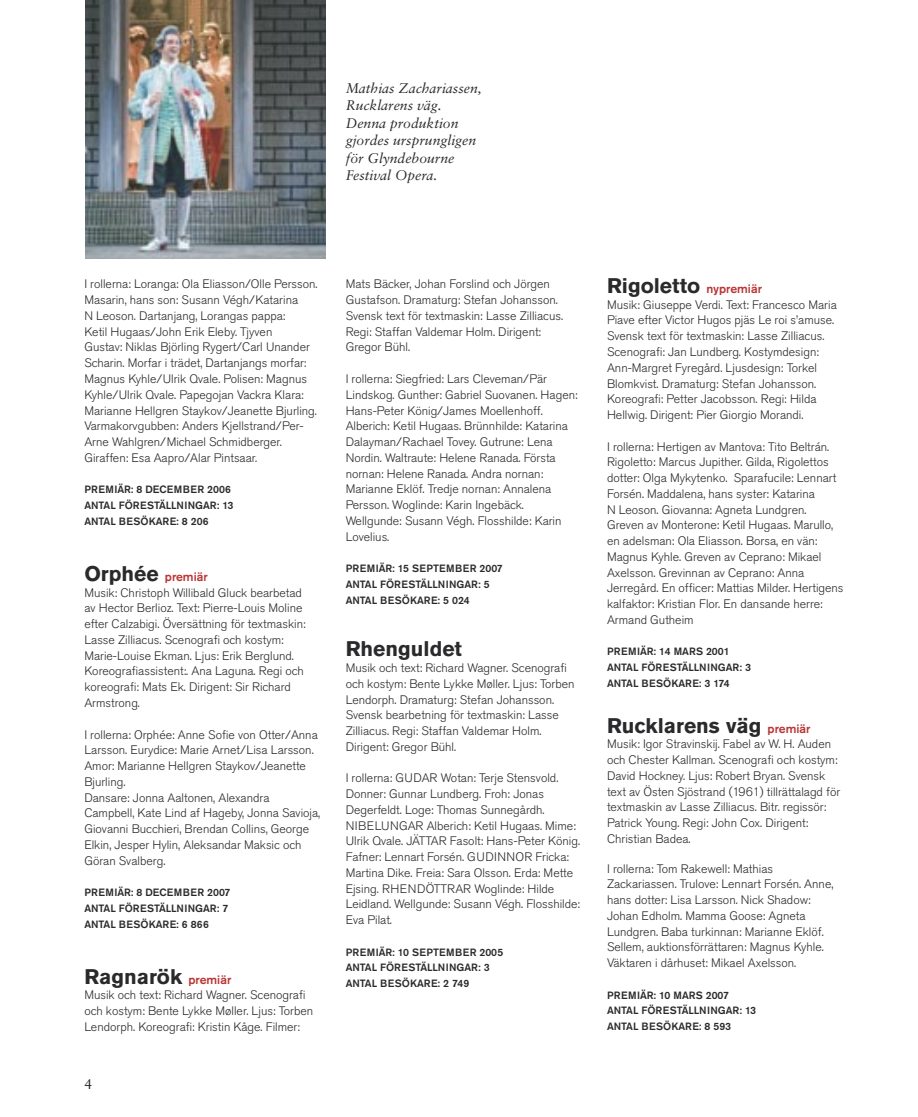
<style>
.page{position:relative;width:918px;height:1117px;background:#fff}
.page>*{position:absolute;margin:0;border:0;box-sizing:border-box;transform-origin:0 0}
.t1{font:700 21px "Akzidenz Grotesk Std";color:#2a2a2c}
.t2{font:italic 14px/17.5px "Sabon LT Std";color:#2a2a2c}
.t3{font:14px "Sabon LT Std";color:#2a2a2c}
.t4{font:300 12.25px/15.8px "Akzidenz Grotesk Std";color:#2a2a2c}
.t5{font:500 10.5px/15.8px "Akzidenz Grotesk Std";color:#2a2a2c}
.s1{font-weight:700;font-size:21px}
.s2{font-weight:500;color:#b83533}
.s3{font-weight:500;font-size:12.25px;color:#b83533}
</style>
<div class="page">
<img style="left:85px;top:0;width:241px;height:258px">
<p class="t2" style="left:346px;top:79px;width:137px">Mathias Zachariassen,<br>Rucklarens väg.<br>Denna produktion gjordes ursprungligen för Glyndebourne<br>Festival Opera.</p>
<p class="t4" style="left:84px;top:276px;width:235px">I rollerna: Loranga: Ola Eliasson/Olle Persson.<br>Masarin, hans son: Susann Végh/Katarina<br>N Leoson. Dartanjang, Lorangas pappa:<br>Ketil Hugaas/John Erik Eleby. Tjyven<br>Gustav: Niklas Björling Rygert/Carl Unander Scharin. Morfar i trädet, Dartanjangs morfar:<br>Magnus Kyhle/Ulrik Qvale. Polisen: Magnus Kyhle/Ulrik Qvale. Papegojan Vackra Klara:<br>Marianne Hellgren Staykov/Jeanette Bjurling.<br>Varmakorvgubben: Anders Kjellstrand/Per-Arne Wahlgren/Michael Schmidberger.<br>Giraffen: Esa Aapro/Alar Pintsaar.</p>
<p class="t5" style="left:84px;top:481px;width:151px">PREMIÄR: 8 DECEMBER 2006<br>ANTAL FÖRESTÄLLNINGAR: 13<br>ANTAL BESÖKARE: 8 206</p>
<p class="t4" style="left:84px;top:569px;width:223px"><span class="s1">Orphée</span> <span class="s2">premiär<br></span>Musik: Christoph Willibald Gluck bearbetad av Hector Berlioz. Text: Pierre-Louis Moline efter Calzabigi. Översättning för textmaskin:<br>Lasse Zilliacus. Scenografi och kostym:<br>Marie-Louise Ekman. Ljus: Erik Berglund.<br>Koreografiassistent:. Ana Laguna. Regi och koreografi: Mats Ek. Dirigent: Sir Richard Armstrong.</p>
<p class="t4" style="left:84px;top:726px;width:237px">I rollerna: Orphée: Anne Sofie von Otter/Anna Larsson. Eurydice: Marie Arnet/Lisa Larsson.<br>Amor: Marianne Hellgren Staykov/Jeanette Bjurling.<br>Dansare: Jonna Aaltonen, Alexandra Campbell, Kate Lind af Hageby, Jonna Savioja, Giovanni Bucchieri, Brendan Collins, George Elkin, Jesper Hylin, Aleksandar Maksic och Göran Svalberg.</p>
<p class="t5" style="left:84px;top:884px;width:148px">PREMIÄR: 8 DECEMBER 2007<br>ANTAL FÖRESTÄLLNINGAR: 7<br>ANTAL BESÖKARE: 6 866</p>
<h1 class="t1" style="left:84px;top:964px;width:148px">Ragnarök <span class="s3">premiär</span></h1>
<p class="t4" style="left:84px;top:987px;width:230px">Musik och text: Richard Wagner. Scenografi och kostym: Bente Lykke Møller. Ljus: Torben<br>Lendorph. Koreografi: Kristin Kåge. Filmer:</p>
<p class="t3" style="left:84px;top:1075px;width:9px">4</p>
<p class="t4" style="left:346px;top:276px;width:219px">Mats Bäcker, Johan Forslind och Jörgen Gustafson. Dramaturg: Stefan Johansson.<br>Svensk text för textmaskin: Lasse Zilliacus.<br>Regi: Staffan Valdemar Holm. Dirigent:<br>Gregor Bühl.</p>
<p class="t4" style="left:346px;top:371px;width:233px">I rollerna: Siegfried: Lars Cleveman/Pär Lindskog. Gunther: Gabriel Suovanen. Hagen:<br>Hans-Peter König/James Moellenhoff.<br>Alberich: Ketil Hugaas. Brünnhilde: Katarina Dalayman/Rachael Tovey. Gutrune: Lena Nordin. Waltraute: Helene Ranada. Första nornan: Helene Ranada. Andra nornan:<br>Marianne Eklöf. Tredje nornan: Annalena Persson. Woglinde: Karin Ingebäck.<br>Wellgunde: Susann Végh. Flosshilde: Karin Lovelius.</p>
<p class="t5" style="left:346px;top:560px;width:159px">PREMIÄR: 15 SEPTEMBER 2007<br>ANTAL FÖRESTÄLLNINGAR: 5<br>ANTAL BESÖKARE: 5 024</p>
<h1 class="t1" style="left:346px;top:636px;width:118px">Rhenguldet</h1>
<p class="t4" style="left:346px;top:660px;width:230px">Musik och text: Richard Wagner. Scenografi och kostym: Bente Lykke Møller. Ljus: Torben Lendorph. Dramaturg: Stefan Johansson.<br>Svensk bearbetning för textmaskin: Lasse Zilliacus. Regi: Staffan Valdemar Holm.<br>Dirigent: Gregor Bühl.</p>
<p class="t4" style="left:346px;top:770px;width:236px">I rollerna: GUDAR Wotan: Terje Stensvold.<br>Donner: Gunnar Lundberg. Froh: Jonas Degerfeldt. Loge: Thomas Sunnegårdh.<br>NIBELUNGAR Alberich: Ketil Hugaas. Mime:<br>Ulrik Qvale. JÄTTAR Fasolt: Hans-Peter König.<br>Fafner: Lennart Forsén. GUDINNOR Fricka:<br>Martina Dike. Freia: Sara Olsson. Erda: Mette Ejsing. RHENDÖTTRAR Woglinde: Hilde Leidland. Wellgunde: Susann Végh. Flosshilde:<br>Eva Pilat.</p>
<p class="t5" style="left:346px;top:943px;width:159px">PREMIÄR: 10 SEPTEMBER 2005<br>ANTAL FÖRESTÄLLNINGAR: 3<br>ANTAL BESÖKARE: 2 749</p>
<h1 class="t1" style="left:607px;top:273px;width:156px">Rigoletto <span class="s3">nypremiär</span></h1>
<p class="t4" style="left:607px;top:297px;width:231px">Musik: Giuseppe Verdi. Text: Francesco Maria Piave efter Victor Hugos pjäs Le roi s’amuse.<br>Svensk text för textmaskin: Lasse Zilliacus.<br>Scenografi: Jan Lundberg. Kostymdesign:<br>Ann-Margret Fyregård. Ljusdesign: Torkel Blomkvist. Dramaturg: Stefan Johansson.<br>Koreografi: Petter Jacobsson. Regi: Hilda Hellwig. Dirigent: Pier Giorgio Morandi.</p>
<p class="t4" style="left:607px;top:438px;width:238px">I rollerna: Hertigen av Mantova: Tito Beltrán.<br>Rigoletto: Marcus Jupither. Gilda, Rigolettos dotter: Olga Mykytenko. Sparafucile: Lennart Forsén. Maddalena, hans syster: Katarina<br>N Leoson. Giovanna: Agneta Lundgren.<br>Greven av Monterone: Ketil Hugaas. Marullo, en adelsman: Ola Eliasson. Borsa, en vän:<br>Magnus Kyhle. Greven av Ceprano: Mikael Axelsson. Grevinnan av Ceprano: Anna Jerregård. En officer: Mattias Milder. Hertigens kalfaktor: Kristian Flor. En dansande herre:<br>Armand Gutheim</p>
<p class="t5" style="left:607px;top:643px;width:145px">PREMIÄR: 14 MARS 2001<br>ANTAL FÖRESTÄLLNINGAR: 3<br>ANTAL BESÖKARE: 3 174</p>
<h1 class="t1" style="left:607px;top:713px;width:205px">Rucklarens väg <span class="s3">premiär</span></h1>
<p class="t4" style="left:607px;top:736px;width:235px">Musik: Igor Stravinskij. Fabel av W. H. Auden och Chester Kallman. Scenografi och kostym:<br>David Hockney. Ljus: Robert Bryan. Svensk text av Östen Sjöstrand (1961) tillrättalagd för textmaskin av Lasse Zilliacus. Bitr. regissör:<br>Patrick Young. Regi: John Cox. Dirigent:<br>Christian Badea.</p>
<p class="t4" style="left:607px;top:860px;width:228px">I rollerna: Tom Rakewell: Mathias Zackariassen. Trulove: Lennart Forsén. Anne, hans dotter: Lisa Larsson. Nick Shadow:<br>Johan Edholm. Mamma Goose: Agneta Lundgren. Baba turkinnan: Marianne Eklöf.<br>Sellem, auktionsförrättaren: Magnus Kyhle.<br>Väktaren i dårhuset: Mikael Axelsson.</p>
<p class="t5" style="left:607px;top:986px;width:151px">PREMIÄR: 10 MARS 2007<br>ANTAL FÖRESTÄLLNINGAR: 13<br>ANTAL BESÖKARE: 8 593</p>
</div>
